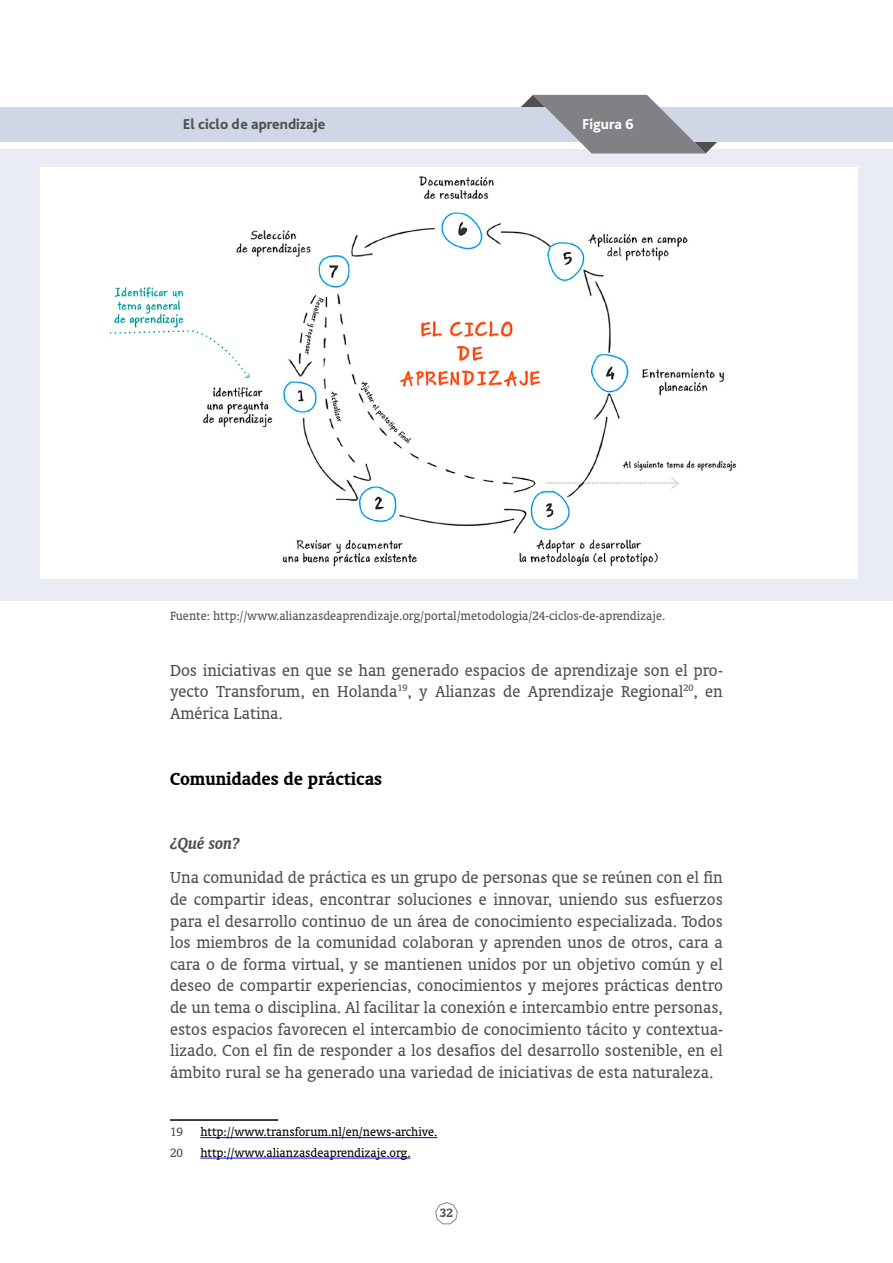
<style>
.page{position:relative;width:893px;height:1263px;background:#fff}
.page>*{position:absolute;margin:0;border:0;box-sizing:border-box;transform-origin:0 0}
.Sub01{font:700 19.5px "Oranda BT";color:#000}
.tx01{font:18px/21.6px "Oranda BT";color:#504f53;text-align:justify}
.Sub02{font:italic 700 18px "Oranda BT";color:#504f53}
.cuadros01{font:800 15px "Bliss Pro";color:#504f53}
.cuadros01-2{font:800 15px "Bliss Pro";color:#fff}
.notas{font:13.5px "Oranda BT";color:#504f53}
.notas-2{font:13.5px "Oranda BT";color:#000}
.t1{font:700 13.5px "Oranda BT";color:#504f53}
</style>
<div class="page">
<svg style="left:435px;top:1202px;width:23px;height:22px"></svg>
<div style="left:0;top:149px;width:893px;height:452px;background:#e9ecf4"></div>
<hr style="left:170px;top:1119px;width:108px;height:2px;background:#000">
<hr style="left:200px;top:1137px;width:237px;height:1px;background:#00f">
<hr style="left:200px;top:1158px;width:210px;height:1px;background:#00f">
<div style="left:0;top:107px;width:893px;height:35px;background:#cfd6e6"></div>
<svg style="left:521px;top:95px;width:196px;height:58px"></svg>
<div style="left:40px;top:167px;width:817px;height:411px;background:#fff"></div>
<img style="left:109px;top:176px;width:627px;height:391px">
<p class="cuadros01" style="left:183px;top:115px;width:144px">El ciclo de aprendizaje</p>
<p class="cuadros01-2" style="left:582px;top:115px;width:53px">Figura 6</p>
<p class="notas" style="left:170px;top:608px;width:497px">Fuente: http://www.alianzasdeaprendizaje.org/portal/metodologia/24-ciclos-de-aprendizaje.</p>
<p class="tx01" style="left:170px;top:659px;width:554px">Dos iniciativas en que se han generado espacios de aprendizaje son el pro&shy;yecto Transforum, en Holanda<sup>19</sup>, y Alianzas de Aprendizaje Regional<sup>20</sup>, en América Latina.</p>
<p class="Sub01" style="left:170px;top:767px;width:214px">Comunidades de prácticas</p>
<p class="Sub02" style="left:170px;top:833px;width:71px">¿Qué son?</p>
<p class="tx01" style="left:170px;top:867px;width:554px">Una comunidad de práctica es un grupo de personas que se reúnen con el fin de compartir ideas, encontrar soluciones e innovar, uniendo sus esfuerzos para el desarrollo continuo de un área de conocimiento especializada. Todos los miembros de la comunidad colaboran y aprenden unos de otros, cara a cara o de forma virtual, y se mantienen unidos por un objetivo común y el deseo de compartir experiencias, conocimientos y mejores prácticas dentro de un tema o disciplina. Al facilitar la conexión e intercambio entre personas, estos espacios favorecen el intercambio de conocimiento tácito y contextua&shy;lizado. Con el fin de responder a los desafíos del desarrollo sostenible, en el ámbito rural se ha generado una variedad de iniciativas de esta naturaleza.</p>
<p class="notas" style="left:170px;top:1124px;width:15px">19</p>
<p class="notas-2" style="left:200px;top:1124px;width:238px">http://www.transforum.nl/en/news-archive.</p>
<p class="notas" style="left:170px;top:1145px;width:15px">20</p>
<p class="notas-2" style="left:200px;top:1145px;width:212px">http://www.alianzasdeaprendizaje.org.</p>
<p class="t1" style="left:440px;top:1205px;width:15px">32</p>
</div>
